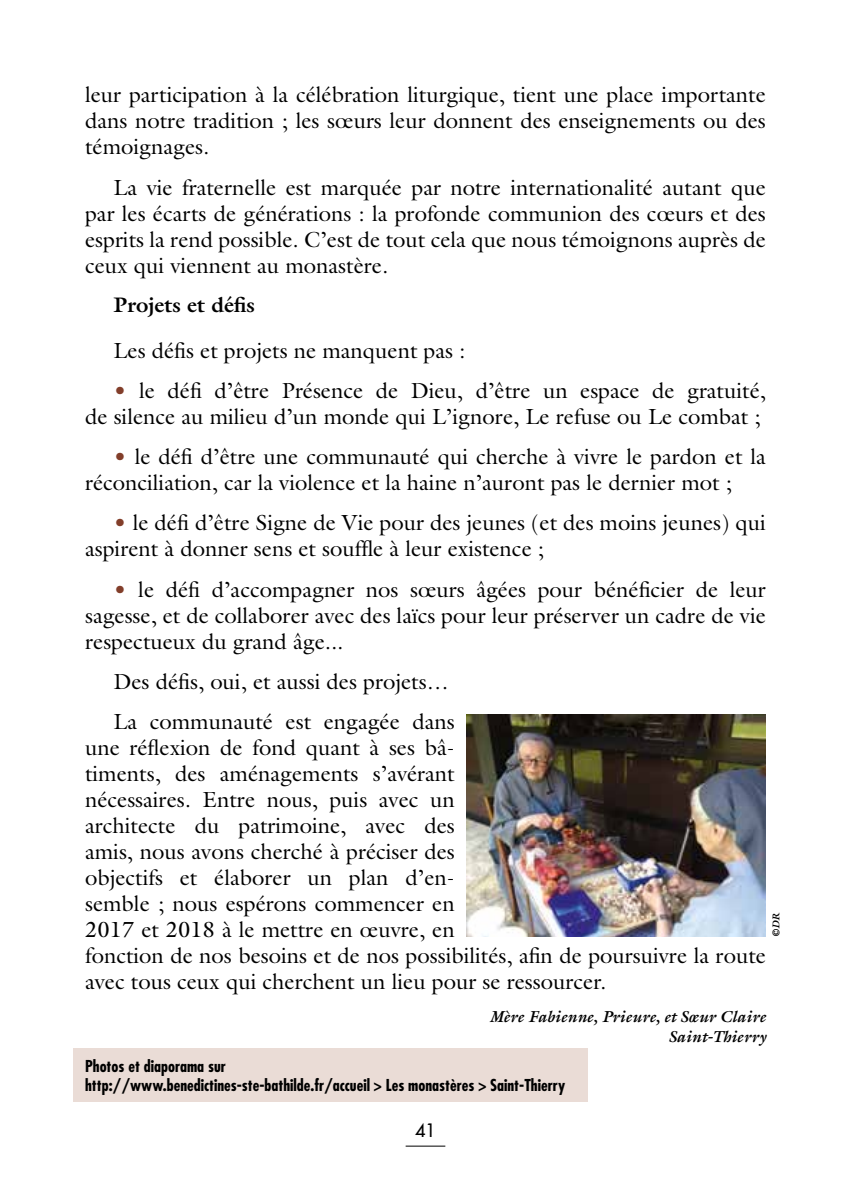
<style>
.page{position:relative;width:851px;height:1191px;background:#fff}
.page>*{position:absolute;margin:0;border:0;box-sizing:border-box;transform-origin:0 0}
.t1{font:22px/26px "Galliard";color:#000}
.t2{font:700 21.2px "Galliard";color:#000}
.t3{font:18px "Futura";color:#000}
.t4{font:700 condensed 16px/19.2px "Futura";color:#000}
.t5{font:italic 700 16px/19.2px "Galliard";color:#000;text-align:right}
.t6{font:italic 700 10px "Galliard";color:#000}
.s1{color:#823e2a}
</style>
<div class="page">
<hr style="left:405px;top:1145px;width:40px;height:1px;background:#000">
<div style="left:74px;top:1047px;width:513px;height:54px;background:#eadcd6"></div>
<img style="left:466px;top:714px;width:299px;height:222px">
<p class="t1" style="left:85px;top:82px;width:682px;text-align:justify">leur participation à la célébration liturgique, tient une place importante dans notre tradition ; les sœurs leur donnent des enseignements ou des témoignages.</p>
<p class="t1" style="left:85px;top:174px;width:682px;text-align:justify;text-indent:28px">La vie fraternelle est marquée par notre internationalité autant que par les écarts de générations : la profonde communion des cœurs et des esprits la rend possible. C’est de tout cela que nous témoignons auprès de ceux qui viennent au monastère.</p>
<p class="t2" style="left:113px;top:291px;width:143px">Projets et défis</p>
<p class="t1" style="left:113px;top:337px;width:353px">Les défis et projets ne manquent pas :</p>
<p class="t1" style="left:85px;top:377px;width:682px;text-align:right"><span class="s1">•</span> le défi d’être Présence de Dieu, d’être un espace de gratuité,<br>de silence au milieu d’un monde qui L’ignore, Le refuse ou Le combat ;</p>
<p class="t1" style="left:85px;top:443px;width:682px;text-indent:28px"><span class="s1">•</span> le défi d’être une communauté qui cherche à vivre le pardon et la réconciliation, car la violence et la haine n’auront pas le dernier mot ;</p>
<p class="t1" style="left:85px;top:509px;width:682px;text-indent:28px"><span class="s1">•</span> le défi d’être Signe de Vie pour des jeunes (et des moins jeunes) qui aspirent à donner sens et souffle à leur existence ;</p>
<p class="t1" style="left:85px;top:576px;width:682px;text-align:justify;text-indent:28px"><span class="s1">•</span> le défi d’accompagner nos sœurs âgées pour bénéficier de leur sagesse, et de collaborer avec des laïcs pour leur préserver un cadre de vie respectueux du grand âge...</p>
<p class="t1" style="left:113px;top:661px;width:342px;line-height:40.2px">Des défis, oui, et aussi des projets…<br>La communauté est engagée dans</p>
<p class="t1" style="left:85px;top:734px;width:682px">une réflexion de fond quant à ses bâ-<br>timents, des aménagements s’avérant<br>nécessaires. Entre nous, puis avec un<br>architecte du patrimoine, avec des<br>amis, nous avons cherché à préciser des<br>objectifs et élaborer un plan d’en-<br>semble ; nous espérons commencer en<br>2017 et 2018 à le mettre en œuvre, en<br>fonction de nos besoins et de nos possibilités, afin de poursuivre la route avec tous ceux qui cherchent un lieu pour se ressourcer.</p>
<p class="t5" style="left:489px;top:1007px;width:278px">Mère Fabienne, Prieure, et Sœur Claire<br>Saint-Thierry</p>
<p class="t4" style="left:85px;top:1056px;width:481px">Photos et diaporama sur<br>http://www.benedictines-ste-bathilde.fr/accueil &gt; Les monastères &gt; Saint-Thierry</p>
<p class="t6" style="left:769px;top:937px;width:26px;rotate:-90deg">©DR</p>
<p class="t3" style="left:415px;top:1119px;width:22px">41</p>
</div>
